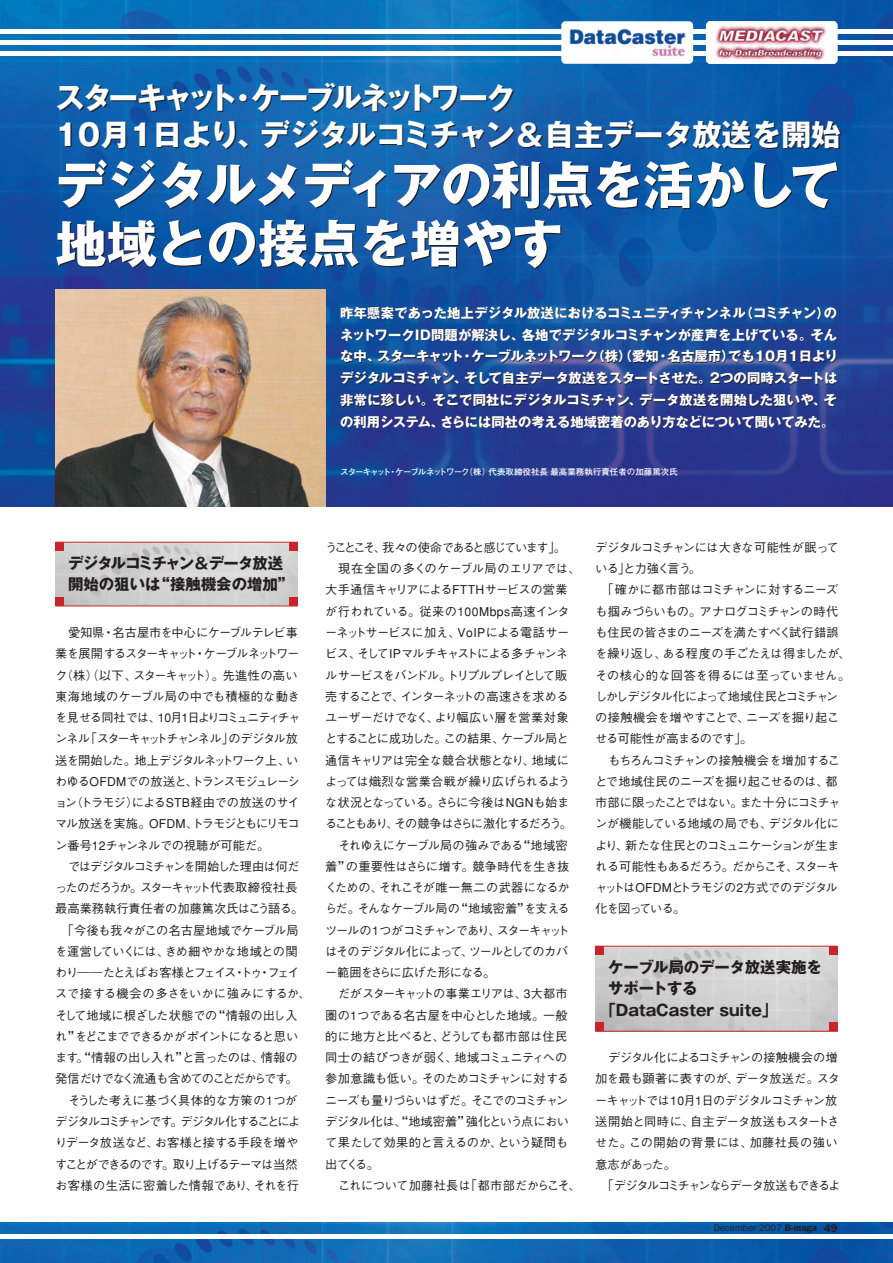
<style>
.page{position:relative;width:893px;height:1263px;background:#fff}
.page>*{position:absolute;margin:0;border:0;box-sizing:border-box;transform-origin:0 0}
.t1{font:700 51px/58.5px "Gothic MB101";letter-spacing:-.01em;color:#fff}
.t2{font:700 29.7px/37.2px "Gothic MB101";letter-spacing:-.05em;color:#fff}
.t3{font:700 15.45px/21.3px "Gothic MB101";color:#231f20}
.t4{font:700 13.35px/21.8px "Gothic MB101";color:#fff;text-align:justify}
.t5{font:500 12.15px/21.3px "Gothic BBB";letter-spacing:-.055em;color:#231f20}
.t6{font:500 12.15px "Gothic BBB";letter-spacing:-.035em;color:#231f20}
.t7{font:500 12.15px "Gothic BBB";letter-spacing:-.1em;color:#231f20}
.t8{font:500 12.15px "Gothic BBB";letter-spacing:-.025em;color:#231f20}
.t9{font:500 12.15px "Gothic BBB";letter-spacing:.005em;color:#231f20}
.t10{font:500 12.15px "Gothic BBB";letter-spacing:-.135em;color:#231f20}
.t11{font:500 12.15px "Gothic BBB";letter-spacing:-.075em;color:#231f20}
.t12{font:500 12.15px "Gothic BBB";letter-spacing:-.03em;color:#231f20}
.t13{font:500 12.15px "Gothic BBB";letter-spacing:.01em;color:#231f20}
.t14{font:500 12.15px "Gothic BBB";letter-spacing:-.005em;color:#231f20}
.t15{font:500 12.15px "Gothic BBB";letter-spacing:-.08em;color:#231f20}
.t16{font:500 12.15px "Gothic BBB";letter-spacing:-.095em;color:#231f20}
.t17{font:500 12.15px "Gothic BBB";letter-spacing:-.015em;color:#231f20}
.t18{font:500 12.15px "Gothic BBB";letter-spacing:-.02em;color:#231f20}
.t19{font:500 12.15px "Gothic BBB";letter-spacing:-.15em;color:#231f20}
.t20{font:500 12.15px "Gothic BBB";letter-spacing:-.13em;color:#231f20}
.t21{font:500 12.15px "Gothic BBB";letter-spacing:.035em;color:#231f20}
.t22{font:500 12.15px "Gothic BBB";letter-spacing:-.11em;color:#231f20}
.t23{font:500 12.15px "Gothic BBB";letter-spacing:-.085em;color:#231f20}
.t24{font:500 12.15px "Gothic BBB";letter-spacing:-.01em;color:#231f20}
.t25{font:500 12.15px "Gothic BBB";letter-spacing:-.115em;color:#231f20}
.t26{font:500 12.15px "Gothic BBB";color:#231f20}
.t27{font:500 12.15px "Gothic BBB";letter-spacing:.03em;color:#231f20}
.t28{font:9.6px "Franklin Gothic";color:#231f20}
.t29{font:700 8.55px "Futo Go B101";color:#fff}
.s1{font-weight:600}
.s2{font-weight:600;font-size:11.1px}
</style>
<div class="page">
<img style="left:0;top:1222px;width:893px;height:41px">
<img style="left:0;top:0;width:893px;height:506px">
<hr style="left:0;top:30px;width:893px;height:4px;background:#fff">
<div style="left:0;top:40px;width:893px;height:5px;background:#fff"></div>
<hr style="left:0;top:51px;width:893px;height:4px;background:#fff">
<hr style="left:0;top:1234px;width:893px;height:4px;background:#fff">
<img style="left:55px;top:543px;width:243px;height:63px">
<img style="left:55px;top:289px;width:270px;height:217px">
<div style="left:55px;top:542px;width:9px;height:9px;background:#c8242b"></div>
<div style="left:55px;top:597px;width:9px;height:9px;background:#c8242b"></div>
<div style="left:289px;top:542px;width:9px;height:9px;background:#c8242b"></div>
<div style="left:289px;top:597px;width:9px;height:9px;background:#c8242b"></div>
<hr style="left:55px;top:542px;width:243px;height:1px;background:#c8242b">
<hr style="left:55px;top:606px;width:243px;height:1px;background:#c8242b">
<img style="left:595px;top:947px;width:243px;height:84px">
<div style="left:595px;top:946px;width:9px;height:9px;background:#c8242b"></div>
<div style="left:595px;top:1023px;width:9px;height:8px;background:#c8242b"></div>
<div style="left:829px;top:946px;width:9px;height:9px;background:#c8242b"></div>
<div style="left:829px;top:1023px;width:9px;height:8px;background:#c8242b"></div>
<hr style="left:595px;top:946px;width:243px;height:1px;background:#c8242b">
<hr style="left:595px;top:1031px;width:243px;height:1px;background:#c8242b">
<div style="left:706px;top:21px;width:132px;height:43px;background:#fff;border-radius:4px"></div>
<img style="left:708px;top:21px;width:127px;height:43px">
<div style="left:561px;top:21px;width:132px;height:43px;background:#fff;border-radius:4px"></div>
<img style="left:569px;top:29px;width:116px;height:27px">
<h2 class="t2" style="left:55px;top:76px;width:787px">スターキャット・ケーブルネットワーク<br>10月1日より、デジタルコミチャン＆自主データ放送を開始</h2>
<h1 class="t1" style="left:55px;top:151px;width:786px">デジタルメディアの利点を活かして地域との接点を増やす</h1>
<p class="t4" style="left:340px;top:300px;width:499px">昨年懸案であった地上デジタル放送におけるコミュニティチャンネル（コミチャン）のネットワークID問題が解決し、各地でデジタルコミチャンが産声を上げている。そんな中、スターキャット・ケーブルネットワーク（株）（愛知・名古屋市）でも10月1日よりデジタルコミチャン、そして自主データ放送をスタートさせた。2つの同時スタートは非常に珍しい。そこで同社にデジタルコミチャン、データ放送を開始した狙いや、その利用システム、さらには同社の考える地域密着のあり方などについて聞いてみた。</p>
<p class="t29" style="left:340px;top:466px;width:339px">スターキャット・ケーブルネットワーク（株）代表取締役社長最高業務執行責任者の加藤篤次氏</p>
<p class="t3" style="left:68px;top:551px;width:227px">デジタルコミチャン＆データ放送開始の狙いは“接触機会の増加”</p>
<p class="t5" style="left:55px;top:622px;width:246px;text-indent:13px">愛知県・名古屋市を中心にケーブルテレビ事業を展開するスターキャット・ケーブルネットワーク（株）（以下、スターキャット）。先進性の高い東海地域のケーブル局の中でも積極的な動きを見せる同社では、10月1日よりコミュニティチャンネル「スターキャットチャンネル」のデジタル放送を開始した。地上デジタルネットワーク上、いわゆるOFDMでの放送と、トランスモジュレーション（トラモジ）によるSTB経由での放送のサイマル放送を実施。OFDM、トラモジともにリモコン番号12チャンネルでの視聴が可能だ。</p>
<p class="t7" style="left:68px;top:859px;width:233px">ではデジタルコミチャンを開始した理由は何だ</p>
<p class="t23" style="left:55px;top:881px;width:244px">ったのだろうか。スターキャット代表取締役社長</p>
<p class="t26" style="left:55px;top:902px;width:249px">最高業務執行責任者の加藤篤次氏はこう語る。</p>
<p class="t14" style="left:62px;top:923px;width:238px">「今後も我々がこの名古屋地域でケーブル局</p>
<p class="t5" style="left:55px;top:941px;width:244px">を運営していくには、きめ細やかな地域との関</p>
<p class="t19" style="left:55px;top:966px;width:246px">わり――たとえばお客様とフェイス・トゥ・フェイ</p>
<p class="t9" style="left:55px;top:987px;width:256px">スで接する機会の多さをいかに強みにするか、</p>
<p class="t9" style="left:55px;top:1008px;width:244px">そして地域に根ざした状態での“情報の出し入</p>
<p class="t16" style="left:55px;top:1029px;width:245px">れ”をどこまでできるかがポイントになると思い</p>
<p class="t17" style="left:55px;top:1051px;width:244px">ます。“情報の出し入れ”と言ったのは、情報の</p>
<p class="t16" style="left:55px;top:1072px;width:244px">発信だけでなく流通も含めてのことだからです。</p>
<p class="t14" style="left:68px;top:1093px;width:231px">そうした考えに基づく具体的な方策の1つが</p>
<p class="t10" style="left:55px;top:1114px;width:247px">デジタルコミチャンです。デジタル化することによ</p>
<p class="t5" style="left:55px;top:1132px;width:244px">りデータ放送など、お客様と接する手段を増や</p>
<p class="t7" style="left:55px;top:1157px;width:244px">すことができるのです。取り上げるテーマは当然</p>
<p class="t9" style="left:55px;top:1178px;width:245px">お客様の生活に密着した情報であり、それを行</p>
<p class="t20" style="left:325px;top:540px;width:242px">うことこそ、我々の使命であると感じています」。</p>
<p class="t13" style="left:338px;top:562px;width:244px">現在全国の多くのケーブル局のエリアでは、</p>
<p class="t24" style="left:325px;top:583px;width:244px">大手通信キャリアによるFTTHサービスの営業</p>
<p class="t21" style="left:325px;top:604px;width:246px">が行われている。従来の100Mbps高速インタ</p>
<p class="t5" style="left:325px;top:622px;width:245px">ーネットサービスに加え、VoIPによる電話サー</p>
<p class="t11" style="left:325px;top:647px;width:245px">ビス、そしてIPマルチキャストによる多チャンネ</p>
<p class="t5" style="left:325px;top:665px;width:244px">ルサービスをバンドル。トリプルプレイとして販</p>
<p class="t11" style="left:325px;top:689px;width:245px">売することで、インターネットの高速さを求める</p>
<p class="t6" style="left:325px;top:710px;width:245px">ユーザーだけでなく、より幅広い層を営業対象</p>
<p class="t25" style="left:325px;top:732px;width:245px">とすることに成功した。この結果、ケーブル局と</p>
<p class="t9" style="left:325px;top:753px;width:245px">通信キャリアは完全な競合状態となり、地域に</p>
<p class="t8" style="left:325px;top:774px;width:246px">よっては熾烈な営業合戦が繰り広げられるよう</p>
<p class="t8" style="left:325px;top:796px;width:246px">な状況となっている。さらに今後はNGNも始ま</p>
<p class="t10" style="left:325px;top:817px;width:248px">ることもあり、その競争はさらに激化するだろう。</p>
<p class="t5" style="left:338px;top:835px;width:231px">それゆえにケーブル局の強みである“地域密</p>
<p class="t13" style="left:325px;top:859px;width:245px">着”の重要性はさらに増す。競争時代を生き抜</p>
<p class="t6" style="left:325px;top:881px;width:246px">くための、それこそが唯一無二の武器になるか</p>
<p class="t5" style="left:325px;top:899px;width:246px">らだ。そんなケーブル局の“地域密着”を支える</p>
<p class="t22" style="left:325px;top:923px;width:246px">ツールの1つがコミチャンであり、スターキャット</p>
<p class="t15" style="left:325px;top:944px;width:245px">はそのデジタル化によって、ツールとしてのカバ</p>
<p class="t6" style="left:325px;top:966px;width:171px">ー範囲をさらに広げた形になる。</p>
<p class="t5" style="left:338px;top:984px;width:231px">だがスターキャットの事業エリアは、3大都市</p>
<p class="t17" style="left:325px;top:1008px;width:244px">圏の1つである名古屋を中心とした地域。一般</p>
<p class="t13" style="left:325px;top:1029px;width:244px">的に地方と比べると、どうしても都市部は住民</p>
<p class="t8" style="left:325px;top:1051px;width:244px">同士の結びつきが弱く、地域コミュニティへの</p>
<p class="t12" style="left:325px;top:1072px;width:245px">参加意識も低い。そのためコミチャンに対する</p>
<p class="t7" style="left:325px;top:1093px;width:244px">ニーズも量りづらいはずだ。そこでのコミチャン</p>
<p class="t5" style="left:325px;top:1111px;width:245px">デジタル化は、“地域密着”強化という点におい</p>
<p class="t18" style="left:325px;top:1136px;width:244px">て果たして効果的と言えるのか、という疑問も</p>
<p class="t5" style="left:325px;top:1154px;width:55px">出てくる。</p>
<p class="t18" style="left:338px;top:1178px;width:244px">これについて加藤社長は「都市部だからこそ、</p>
<p class="t6" style="left:595px;top:540px;width:245px">デジタルコミチャンには大きな可能性が眠って</p>
<p class="t15" style="left:595px;top:562px;width:107px">いる」と力強く言う。</p>
<p class="t6" style="left:602px;top:583px;width:238px">「確かに都市部はコミチャンに対するニーズ</p>
<p class="t5" style="left:595px;top:601px;width:244px">も掴みづらいもの。アナログコミチャンの時代</p>
<p class="t5" style="left:595px;top:622px;width:245px">も住民の皆さまのニーズを満たすべく試行錯誤</p>
<p class="t12" style="left:595px;top:647px;width:256px">を繰り返し、ある程度の手ごたえは得ましたが、</p>
<p class="t14" style="left:595px;top:668px;width:256px">その核心的な回答を得るには至っていません。</p>
<p class="t7" style="left:595px;top:689px;width:244px">しかしデジタル化によって地域住民とコミチャン</p>
<p class="t6" style="left:595px;top:710px;width:246px">の接触機会を増やすことで、ニーズを掘り起こ</p>
<p class="t5" style="left:595px;top:728px;width:158px">せる可能性が高まるのです」。</p>
<p class="t5" style="left:608px;top:750px;width:234px">もちろんコミチャンの接触機会を増加するこ</p>
<p class="t5" style="left:595px;top:771px;width:244px">とで地域住民のニーズを掘り起こせるのは、都</p>
<p class="t7" style="left:595px;top:796px;width:246px">市部に限ったことではない。また十分にコミチャ</p>
<p class="t6" style="left:595px;top:817px;width:245px">ンが機能している地域の局でも、デジタル化に</p>
<p class="t15" style="left:595px;top:838px;width:246px">より、新たな住民とのコミュニケーションが生ま</p>
<p class="t11" style="left:595px;top:859px;width:246px">れる可能性もあるだろう。だからこそ、スターキ</p>
<p class="t6" style="left:595px;top:881px;width:244px">ャットはOFDMとトラモジの2方式でのデジタル</p>
<p class="t5" style="left:595px;top:899px;width:91px">化を図っている。</p>
<p class="t3" style="left:608px;top:955px;width:215px">ケーブル局のデータ放送実施を</p>
<p class="t3" style="left:608px;top:976px;width:91px">サポートする</p>
<p class="t3" style="left:600px;top:997px;width:178px">「DataCaster suite」</p>
<p class="t5" style="left:608px;top:1047px;width:231px">デジタル化によるコミチャンの接触機会の増</p>
<p class="t12" style="left:595px;top:1072px;width:246px">加を最も顕著に表すのが、データ放送だ。スタ</p>
<p class="t5" style="left:595px;top:1090px;width:244px">ーキャットでは10月1日のデジタルコミチャン放</p>
<p class="t8" style="left:595px;top:1114px;width:245px">送開始と同時に、自主データ放送もスタートさ</p>
<p class="t27" style="left:595px;top:1136px;width:244px">せた。この開始の背景には、加藤社長の強い</p>
<p class="t5" style="left:595px;top:1154px;width:82px">意志があった。</p>
<p class="t10" style="left:602px;top:1178px;width:240px">「デジタルコミチャンならデータ放送もできるよ</p>
<p class="t28" style="left:714px;top:1222px;width:125px">December 2007 <span class="s1">B-maga</span> <span class="s2">49</span></p>
</div>
